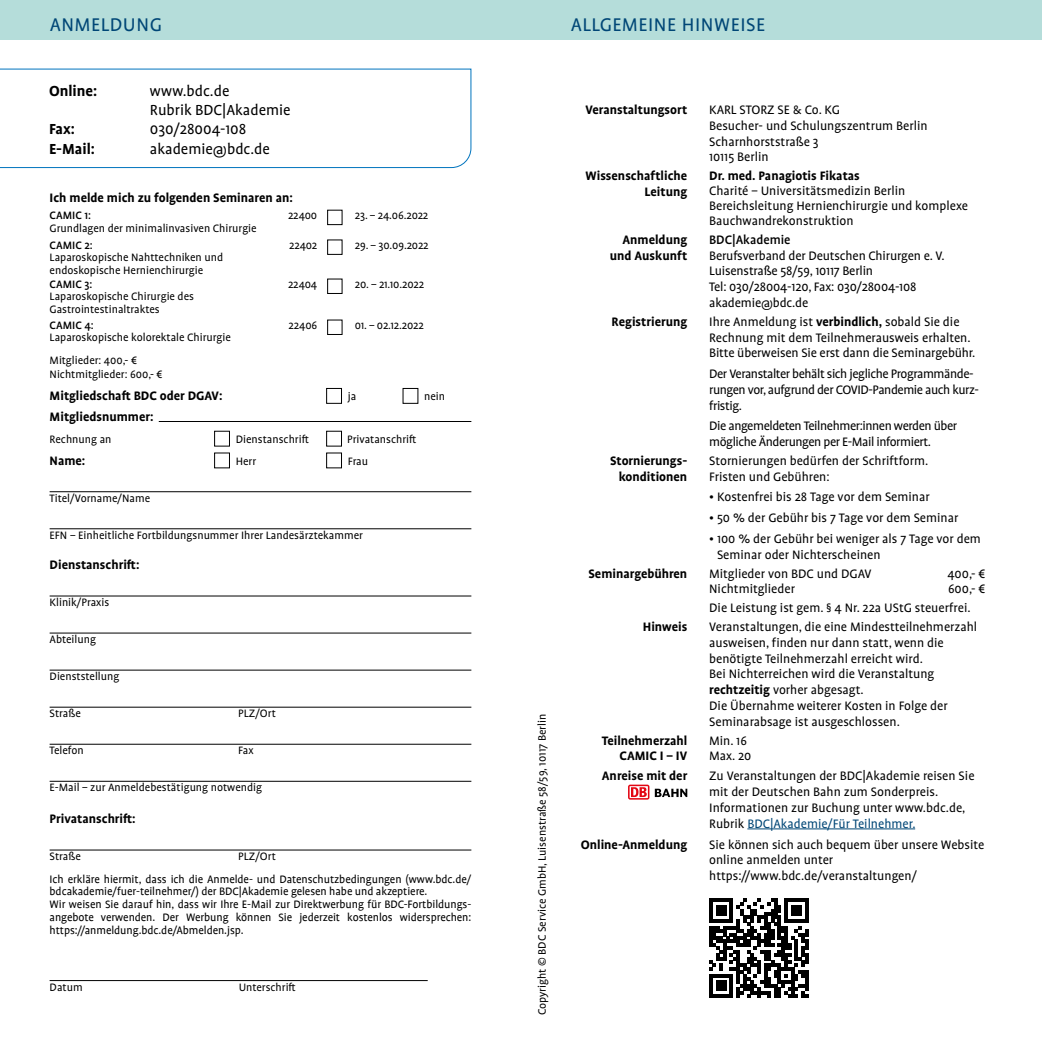
<style>
.page{position:relative;width:1042px;height:1042px;background:#fff}
.page>*{position:absolute;margin:0;border:0;box-sizing:border-box;transform-origin:0 0}
.t1{font:21px "Profile Pro";letter-spacing:.025em;color:#004676}
.t2{font:16.62px/19.2px "Profile Pro";color:#000}
.t3{font:700 16.62px "Profile Pro";color:#000}
.t4{font:14px/15.8px "Profile Pro";color:#000}
.t5{font:700 14px/15.8px "Profile Pro";color:#000;text-align:right}
.t6{font:14px/15.8px "Profile Pro";letter-spacing:-.03em;color:#000}
.t7{font:500 14px "Profile Pro";color:#000}
.t8{font:12.25px/12.2px "Profile Pro";color:#000}
.t9{font:12.25px/12.8px "Profile";letter-spacing:-.005em;color:#000}
.t10{font:500 12.25px "Profile Pro";color:#000}
.s1{font-weight:700}
.s2{color:#004676}
</style>
<div class="page">
<div style="left:0;top:0;width:1042px;height:40px;background:#b5ddda"></div>
<div style="left:628px;top:784px;width:21px;height:15px;background:#e30613;border-radius:2px"></div>
<div style="left:629px;top:786px;width:19px;height:12px;background:#fff"></div>
<svg style="left:631px;top:787px;width:16px;height:10px"></svg>
<svg style="left:655px;top:789px;width:32px;height:8px"></svg>
<hr style="left:747px;top:828px;width:168px;height:1px;background:#004676">
<svg style="left:709px;top:898px;width:99px;height:100px"></svg>
<hr style="left:159px;top:421px;width:312px;height:1px;background:#000">
<hr style="left:50px;top:491px;width:421px;height:1px;background:#000">
<hr style="left:50px;top:528px;width:421px;height:1px;background:#000">
<hr style="left:50px;top:596px;width:421px;height:1px;background:#000">
<hr style="left:50px;top:633px;width:421px;height:1px;background:#000">
<hr style="left:50px;top:670px;width:421px;height:1px;background:#000">
<hr style="left:50px;top:707px;width:421px;height:1px;background:#000">
<hr style="left:50px;top:744px;width:421px;height:1px;background:#000">
<hr style="left:50px;top:781px;width:421px;height:1px;background:#000">
<hr style="left:50px;top:850px;width:421px;height:1px;background:#000">
<hr style="left:50px;top:980px;width:378px;height:1px;background:#000">
<div style="left:327px;top:210px;width:15px;height:15px;border:1px solid #000"></div>
<div style="left:327px;top:239px;width:15px;height:16px;border:1px solid #000"></div>
<div style="left:327px;top:279px;width:15px;height:15px;border:1px solid #000"></div>
<div style="left:327px;top:320px;width:15px;height:15px;border:1px solid #000"></div>
<div style="left:326px;top:388px;width:16px;height:16px;border:1px solid #000"></div>
<div style="left:402px;top:388px;width:16px;height:16px;border:1px solid #000"></div>
<div style="left:214px;top:431px;width:16px;height:15px;border:1px solid #000"></div>
<div style="left:326px;top:431px;width:16px;height:15px;border:1px solid #000"></div>
<div style="left:214px;top:452px;width:16px;height:16px;border:1px solid #000"></div>
<div style="left:326px;top:452px;width:16px;height:16px;border:1px solid #000"></div>
<svg style="left:0;top:68px;width:472px;height:100px"></svg>
<h1 class="t1" style="left:50px;top:13px;width:114px">ANMELDUNG</h1>
<p class="t3" style="left:49px;top:81px;width:50px">Online:</p>
<p class="t2" style="left:150px;top:82px;width:142px">www.bdc.de<br>Rubrik BDC|Akademie</p>
<p class="t3" style="left:49px;top:119px;width:27px">Fax:</p>
<p class="t2" style="left:150px;top:120px;width:98px">030/28004-108</p>
<p class="t3" style="left:49px;top:139px;width:47px">E-Mail:</p>
<p class="t2" style="left:150px;top:140px;width:121px">akademie@bdc.de</p>
<p class="t5" style="left:50px;top:190px;width:245px">Ich melde mich zu folgenden Seminaren an:</p>
<p class="t10" style="left:50px;top:209px;width:43px">CAMIC 1:</p>
<p class="t8" style="left:50px;top:222px;width:209px">Grundlagen der minimalinvasiven Chirurgie</p>
<p class="t8" style="left:288px;top:210px;width:31px">22400</p>
<p class="t8" style="left:355px;top:210px;width:75px">23. – 24.06.2022</p>
<p class="t10" style="left:50px;top:238px;width:45px">CAMIC 2:</p>
<p class="t8" style="left:50px;top:252px;width:175px">Laparoskopische Nahttechniken und endoskopische Hernienchirurgie</p>
<p class="t8" style="left:289px;top:240px;width:30px">22402</p>
<p class="t8" style="left:355px;top:240px;width:75px">29. – 30.09.2022</p>
<p class="t10" style="left:50px;top:277px;width:44px">CAMIC 3:</p>
<p class="t8" style="left:50px;top:291px;width:146px">Laparoskopische Chirurgie des<br>Gastrointestinaltraktes</p>
<p class="t8" style="left:288px;top:279px;width:31px">22404</p>
<p class="t8" style="left:355px;top:279px;width:71px">20. – 21.10.2022</p>
<p class="t10" style="left:50px;top:318px;width:46px">CAMIC 4:</p>
<p class="t8" style="left:50px;top:332px;width:183px">Laparoskopische kolorektale Chirurgie</p>
<p class="t8" style="left:289px;top:320px;width:30px">22406</p>
<p class="t8" style="left:355px;top:320px;width:71px">01. – 02.12.2022</p>
<p class="t8" style="left:50px;top:353px;width:115px;line-height:14px">Mitglieder: 400,- €<br>Nichtmitglieder: 600,- €</p>
<p class="t5" style="left:50px;top:388px;width:174px">Mitgliedschaft BDC oder DGAV:</p>
<p class="t8" style="left:348px;top:391px;width:10px">ja</p>
<p class="t8" style="left:424px;top:391px;width:22px">nein</p>
<p class="t5" style="left:50px;top:409px;width:105px">Mitgliedsnummer:</p>
<p class="t8" style="left:50px;top:434px;width:63px">Rechnung an</p>
<p class="t8" style="left:236px;top:434px;width:75px">Dienstanschrift</p>
<p class="t8" style="left:347px;top:434px;width:71px">Privatanschrift</p>
<p class="t5" style="left:50px;top:453px;width:37px">Name:</p>
<p class="t8" style="left:236px;top:455px;width:22px">Herr</p>
<p class="t8" style="left:348px;top:455px;width:22px">Frau</p>
<p class="t8" style="left:50px;top:492px;width:102px">Titel/Vorname/Name</p>
<p class="t8" style="left:50px;top:529px;width:315px">EFN – Einheitliche Fortbildungsnummer Ihrer Landesärztekammer</p>
<p class="t5" style="left:50px;top:557px;width:91px">Dienstanschrift:</p>
<p class="t8" style="left:50px;top:597px;width:61px">Klinik/Praxis</p>
<p class="t8" style="left:50px;top:634px;width:48px">Abteilung</p>
<p class="t8" style="left:50px;top:671px;width:71px">Dienststellung</p>
<p class="t8" style="left:50px;top:708px;width:33px">Straße</p>
<p class="t8" style="left:238px;top:708px;width:39px">PLZ/Ort</p>
<p class="t8" style="left:50px;top:745px;width:36px">Telefon</p>
<p class="t8" style="left:238px;top:745px;width:17px">Fax</p>
<p class="t8" style="left:50px;top:782px;width:214px">E-Mail – zur Anmeldebestätigung notwendig</p>
<p class="t5" style="left:50px;top:811px;width:88px">Privatanschrift:</p>
<p class="t8" style="left:50px;top:851px;width:33px">Straße</p>
<p class="t8" style="left:238px;top:851px;width:39px">PLZ/Ort</p>
<p class="t9" style="left:50px;top:873px;width:423px">Ich erkläre hiermit, dass ich die Anmelde- und Datenschutzbedingungen (www.bdc.de/ bdcakademie/fuer-teilnehmer/) der BDC|Akademie gelesen habe und akzeptiere.<br>Wir weisen Sie darauf hin, dass wir Ihre E-Mail zur Direktwerbung für BDC-Fortbildungs&shy;angebote verwenden. Der Werbung können Sie jederzeit kostenlos widersprechen: https://anmeldung.bdc.de/Abmelden.jsp.</p>
<p class="t8" style="left:50px;top:981px;width:35px">Datum</p>
<p class="t8" style="left:239px;top:981px;width:59px">Unterschrift</p>
<h1 class="t1" style="left:571px;top:13px;width:196px">ALLGEMEINE HINWEISE</h1>
<p class="t8" style="left:536px;top:1015px;width:303px;rotate:-90deg">Copyright © BDC Service GmbH, Luisenstraße 58/59, 10117 Berlin</p>
<p class="t5" style="left:586px;top:102px;width:103px">Veranstaltungsort</p>
<p class="t4" style="left:709px;top:103px;width:220px">KARL STORZ SE &amp; Co. KG<br>Besucher- und Schulungszentrum Berlin<br>Scharnhorststraße 3<br>10115 Berlin</p>
<p class="t5" style="left:585px;top:168px;width:103px">Wissenschaftliche<br>Leitung</p>
<p class="t5" style="left:709px;top:168px;width:152px">Dr. med. Panagiotis Fikatas</p>
<p class="t4" style="left:709px;top:184px;width:260px;line-height:14.9px">Charité – Universitätsmedizin Berlin<br>Bereichsleitung Hernienchirurgie und komplexe<br>Bauchwandrekonstruktion</p>
<p class="t5" style="left:610px;top:232px;width:79px">Anmeldung und Auskunft</p>
<p class="t7" style="left:709px;top:232px;width:83px">BDC|Akademie</p>
<p class="t4" style="left:709px;top:248px;width:237px">Berufsverband der Deutschen Chirurgen e. V.<br>Luisenstraße 58/59, 10117 Berlin<br>Tel: 030/28004-120, Fax: 030/28004-108 akademie@bdc.de</p>
<p class="t5" style="left:611px;top:314px;width:77px">Registrierung</p>
<p class="t4" style="left:709px;top:314px;width:268px">Ihre Anmeldung ist <span class="s1">verbindlich,</span> sobald Sie die<br>Rechnung mit dem Teilnehmerausweis erhalten.<br>Bitte überweisen Sie erst dann die Seminargebühr.</p>
<p class="t6" style="left:709px;top:366px;width:271px">Der Veranstalter behält sich jegliche Programmände&shy;rungen vor, aufgrund der COVID-Pandemie auch kurz&shy;fristig.</p>
<p class="t6" style="left:709px;top:419px;width:249px">Die angemeldeten Teilnehmer:innen werden über mögliche Änderungen per E-Mail informiert.</p>
<p class="t5" style="left:610px;top:453px;width:79px">Stornierungs&shy;konditionen</p>
<p class="t4" style="left:709px;top:453px;width:221px">Stornierungen bedürfen der Schriftform.<br>Fristen und Gebühren:</p>
<p class="t4" style="left:709px;top:490px;width:222px">• Kostenfrei bis 28 Tage vor dem Seminar</p>
<p class="t4" style="left:709px;top:510px;width:251px">• 50 % der Gebühr bis 7 Tage vor dem Seminar</p>
<p class="t4" style="left:717px;top:531px;width:265px;text-indent:-8px">• 100 % der Gebühr bei weniger als 7 Tage vor dem<br>Seminar oder Nichterscheinen</p>
<p class="t5" style="left:588px;top:566px;width:100px">Seminargebühren</p>
<p class="t4" style="left:709px;top:566px;width:164px">Mitglieder von BDC und DGAV</p>
<p class="t4" style="left:947px;top:566px;width:39px">400,- €</p>
<p class="t4" style="left:709px;top:582px;width:87px">Nichtmitglieder</p>
<p class="t4" style="left:709px;top:580px;width:278px;line-height:18.9px;text-indent:239px">600,- €<br>Die Leistung ist gem. § 4 Nr. 22a UStG steuerfrei.</p>
<p class="t5" style="left:643px;top:619px;width:46px">Hinweis</p>
<p class="t4" style="left:709px;top:619px;width:269px">Veranstaltungen, die eine Mindestteilnehmerzahl ausweisen, finden nur dann statt, wenn die benötigte Teilnehmerzahl erreicht wird.<br>Bei Nichterreichen wird die Veranstaltung <span class="s1">rechtzeitig</span> vorher abgesagt.<br>Die Übernahme weiterer Kosten in Folge der Seminarabsage ist ausgeschlossen.</p>
<p class="t5" style="left:602px;top:733px;width:87px">Teilnehmerzahl<br>CAMIC I – IV</p>
<p class="t4" style="left:709px;top:733px;width:44px">Min. 16<br>Max. 20</p>
<p class="t5" style="left:602px;top:768px;width:87px">Anreise mit der</p>
<p class="t4" style="left:709px;top:769px;width:267px">Zu Veranstaltungen der BDC|Akademie reisen Sie mit der Deutschen Bahn zum Sonderpreis.<br>Informationen zur Buchung unter www.bdc.de, Rubrik <span class="s2">BDC|Akademie/Für Teilnehmer.</span></p>
<p class="t5" style="left:581px;top:836px;width:108px">Online-Anmeldung</p>
<p class="t4" style="left:709px;top:837px;width:277px">Sie können sich auch bequem über unsere Website online anmelden unter https://www.bdc.de/veranstaltungen/</p>
</div>
